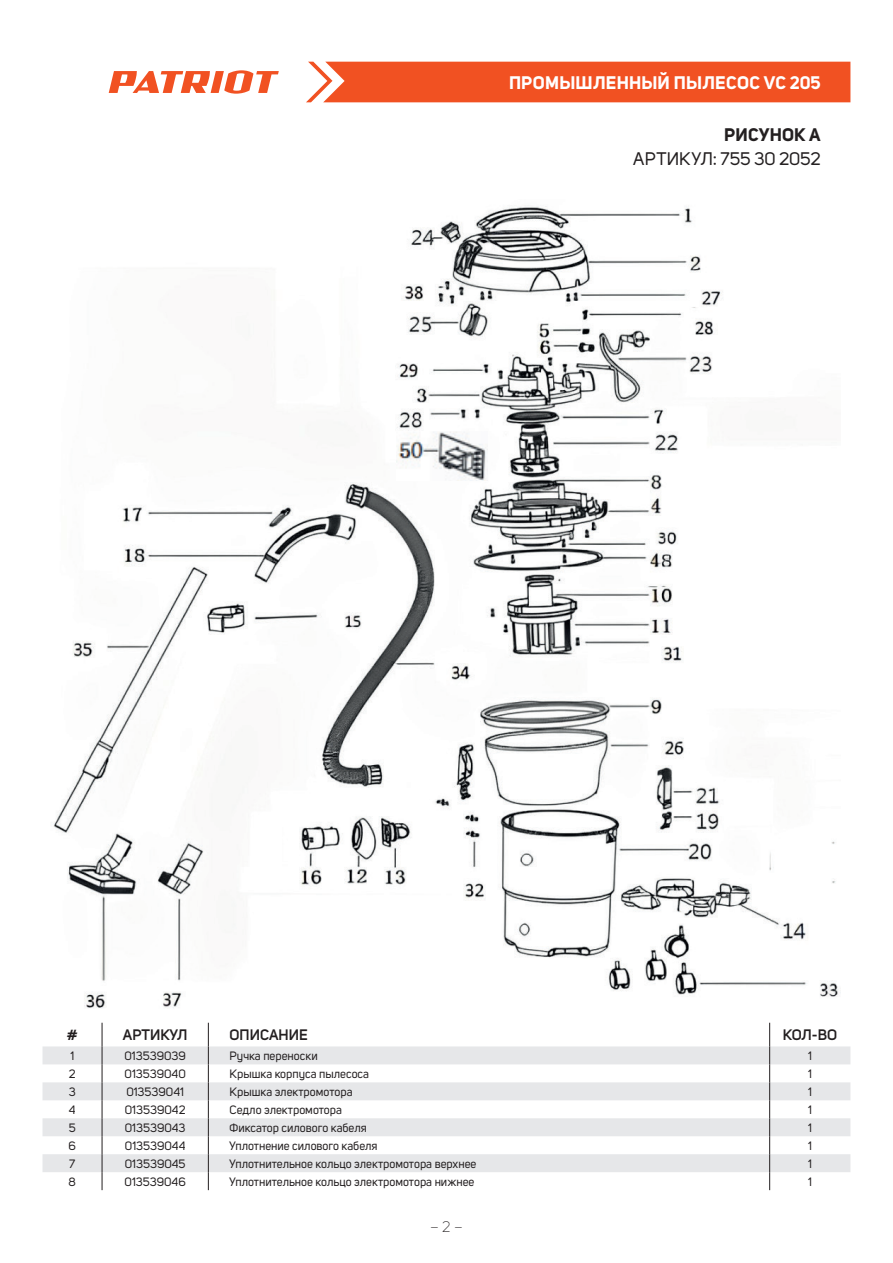
<style>
.page{position:relative;width:893px;height:1263px;background:#fff}
.page>*{position:absolute;margin:0;border:0;box-sizing:border-box;transform-origin:0 0}
.t1{font:700 18px "Uni Sans";letter-spacing:.01em;color:#fff}
.t2{font:18px "Uni Sans";color:#231f20}
.t3{font:700 18px "Uni Sans";letter-spacing:.01em;color:#231f20}
.t4{font:600 15px "Uni Sans";color:#231f20}
.t5{font:300 15px "Uni Sans";color:#231f20}
.t6{font:12px "Uni Sans";color:#231f20}
</style>
<div class="page">
<div style="left:306px;top:62px;width:544px;height:40px;background:#f15122"></div>
<svg style="left:109px;top:70px;width:170px;height:24px"></svg>
<svg style="left:43px;top:1046px;width:807px;height:126px;fill:#e6e7e9"></svg>
<svg style="left:102px;top:1023px;width:1px;height:167px"></svg>
<svg style="left:208px;top:1023px;width:1px;height:167px"></svg>
<svg style="left:769px;top:1023px;width:1px;height:167px"></svg>
<img style="left:53px;top:205px;width:785px;height:803px">
<img style="left:397px;top:432px;width:90px;height:49px">
<h1 class="t1" style="left:509px;top:72px;width:313px">ПРОМЫШЛЕННЫЙ ПЫЛЕСОС VC 205</h1>
<h1 class="t3" style="left:724px;top:123px;width:98px">РИСУНОК A</h1>
<h1 class="t2" style="left:633px;top:148px;width:189px">АРТИКУЛ: 755 30 2052</h1>
<p class="t4" style="left:67px;top:1026px;width:12px">#</p>
<p class="t4" style="left:123px;top:1026px;width:66px">АРТИКУЛ</p>
<p class="t4" style="left:230px;top:1026px;width:80px">ОПИСАНИЕ</p>
<p class="t4" style="left:783px;top:1026px;width:56px">КОЛ-ВО</p>
<p class="t6" style="left:70px;top:1049px;width:5px">1</p>
<p class="t6" style="left:124px;top:1049px;width:63px">013539039</p>
<p class="t6" style="left:230px;top:1049px;width:90px">Ручка переноски</p>
<p class="t6" style="left:808px;top:1049px;width:5px">1</p>
<p class="t6" style="left:69px;top:1067px;width:8px">2</p>
<p class="t6" style="left:125px;top:1067px;width:63px">013539040</p>
<p class="t6" style="left:230px;top:1067px;width:141px">Крышка корпуса пылесоса</p>
<p class="t6" style="left:808px;top:1067px;width:5px">1</p>
<p class="t6" style="left:69px;top:1085px;width:8px">3</p>
<p class="t6" style="left:126px;top:1085px;width:59px">013539041</p>
<p class="t6" style="left:230px;top:1085px;width:124px">Крышка электромотора</p>
<p class="t6" style="left:808px;top:1085px;width:5px">1</p>
<p class="t6" style="left:69px;top:1103px;width:8px">4</p>
<p class="t6" style="left:125px;top:1103px;width:62px">013539042</p>
<p class="t6" style="left:230px;top:1103px;width:114px">Седло электромотора</p>
<p class="t6" style="left:808px;top:1103px;width:5px">1</p>
<p class="t6" style="left:69px;top:1121px;width:8px">5</p>
<p class="t6" style="left:125px;top:1121px;width:62px">013539043</p>
<p class="t6" style="left:230px;top:1121px;width:139px">Фиксатор силового кабеля</p>
<p class="t6" style="left:808px;top:1121px;width:5px">1</p>
<p class="t6" style="left:69px;top:1139px;width:9px">6</p>
<p class="t6" style="left:125px;top:1139px;width:62px">013539044</p>
<p class="t6" style="left:230px;top:1139px;width:149px">Уплотнение силового кабеля</p>
<p class="t6" style="left:808px;top:1139px;width:5px">1</p>
<p class="t6" style="left:69px;top:1157px;width:8px">7</p>
<p class="t6" style="left:125px;top:1157px;width:62px">013539045</p>
<p class="t6" style="left:230px;top:1157px;width:248px">Уплотнительное кольцо электромотора верхнее</p>
<p class="t6" style="left:808px;top:1157px;width:5px">1</p>
<p class="t6" style="left:69px;top:1175px;width:9px">8</p>
<p class="t6" style="left:125px;top:1175px;width:63px">013539046</p>
<p class="t6" style="left:230px;top:1175px;width:246px">Уплотнительное кольцо электромотора нижнее</p>
<p class="t6" style="left:808px;top:1175px;width:5px">1</p>
<p class="t5" style="left:430px;top:1218px;width:34px">– 2 –</p>
</div>
